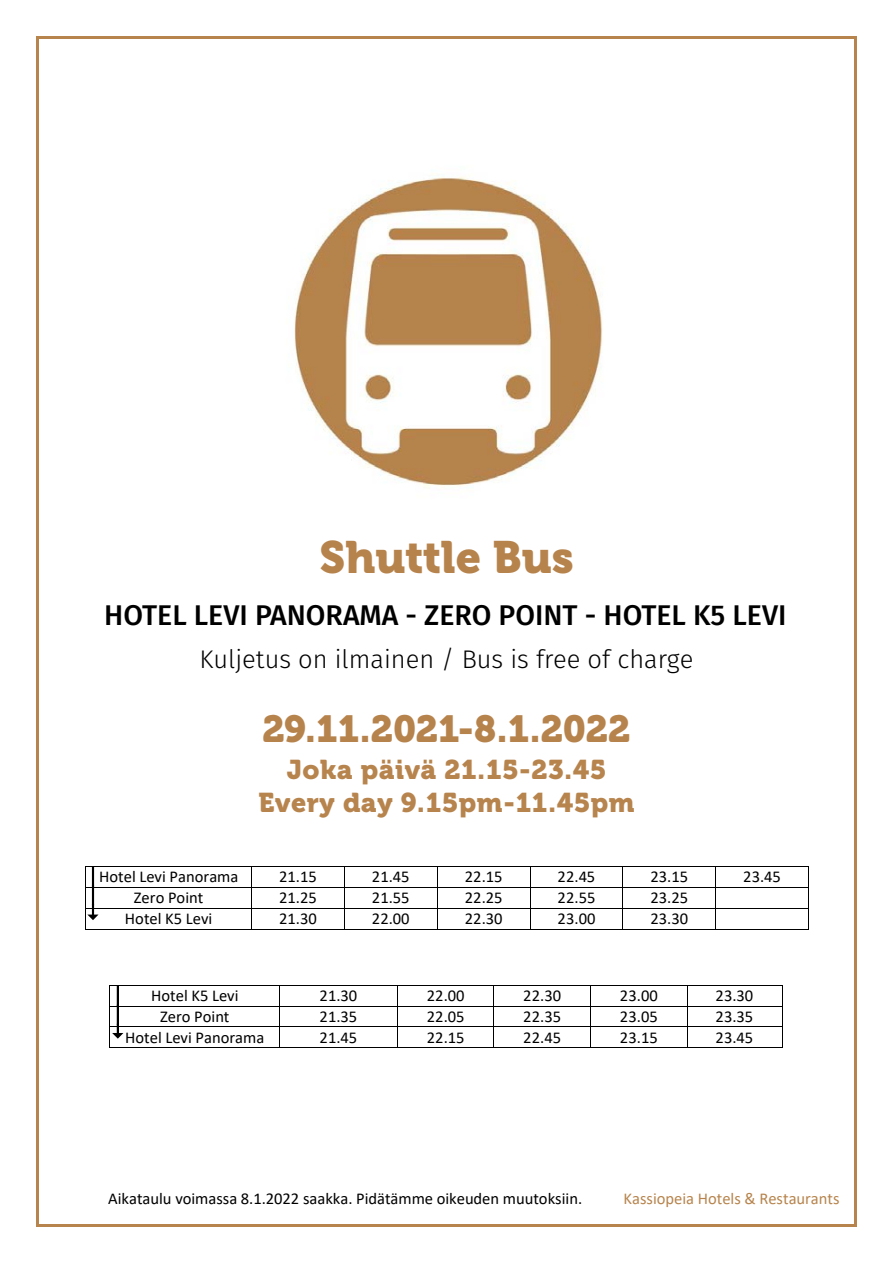
<style>
.page{position:relative;width:893px;height:1263px;background:#fff}
.page>*{position:absolute;margin:0;border:0;box-sizing:border-box;transform-origin:0 0}
.t1{font:45px "Museo 900";color:#b7834c}
.t2{font:37.5px "Museo 900";letter-spacing:-.005em;color:#b7834c}
.t3{font:500 28.5px "Fira Sans";color:#000}
.t4{font:27px/33.5px "Museo 900";letter-spacing:.02em;color:#b7844d;text-align:center}
.t5{font:300 25.5px "Fira Sans";color:#000}
.t6{font:16.5px/20.9px "Calibri";color:#000;text-align:justify}
.t7{font:16.5px "Calibri";color:#b7844d}
</style>
<div class="page">
<hr style="left:86px;top:866px;width:165px;height:1px;background:#000">
<hr style="left:252px;top:866px;width:92px;height:1px;background:#000">
<hr style="left:345px;top:866px;width:92px;height:1px;background:#000">
<hr style="left:438px;top:866px;width:92px;height:1px;background:#000">
<hr style="left:530px;top:866px;width:92px;height:1px;background:#000">
<hr style="left:623px;top:866px;width:92px;height:1px;background:#000">
<hr style="left:86px;top:887px;width:165px;height:1px;background:#000">
<hr style="left:252px;top:887px;width:92px;height:1px;background:#000">
<hr style="left:345px;top:887px;width:92px;height:1px;background:#000">
<hr style="left:438px;top:887px;width:92px;height:1px;background:#000">
<hr style="left:530px;top:887px;width:92px;height:1px;background:#000">
<hr style="left:623px;top:887px;width:92px;height:1px;background:#000">
<hr style="left:86px;top:908px;width:165px;height:1px;background:#000">
<hr style="left:252px;top:908px;width:92px;height:1px;background:#000">
<hr style="left:345px;top:908px;width:92px;height:1px;background:#000">
<hr style="left:438px;top:908px;width:92px;height:1px;background:#000">
<hr style="left:530px;top:908px;width:92px;height:1px;background:#000">
<hr style="left:623px;top:908px;width:92px;height:1px;background:#000">
<hr style="left:86px;top:929px;width:165px;height:1px;background:#000">
<svg style="left:251px;top:866px;width:1px;height:64px"></svg>
<hr style="left:252px;top:929px;width:92px;height:1px;background:#000">
<svg style="left:344px;top:866px;width:1px;height:64px"></svg>
<hr style="left:345px;top:929px;width:92px;height:1px;background:#000">
<svg style="left:437px;top:866px;width:1px;height:64px"></svg>
<hr style="left:438px;top:929px;width:92px;height:1px;background:#000">
<svg style="left:530px;top:867px;width:1px;height:62px"></svg>
<hr style="left:530px;top:929px;width:92px;height:1px;background:#000">
<svg style="left:622px;top:866px;width:1px;height:64px"></svg>
<hr style="left:623px;top:929px;width:92px;height:1px;background:#000">
<svg style="left:715px;top:866px;width:1px;height:64px"></svg>
<hr style="left:110px;top:985px;width:169px;height:1px;background:#000">
<hr style="left:280px;top:985px;width:117px;height:1px;background:#000">
<hr style="left:398px;top:985px;width:95px;height:1px;background:#000">
<hr style="left:494px;top:985px;width:96px;height:1px;background:#000">
<hr style="left:591px;top:985px;width:96px;height:1px;background:#000">
<hr style="left:110px;top:1006px;width:169px;height:1px;background:#000">
<hr style="left:280px;top:1006px;width:117px;height:1px;background:#000">
<hr style="left:398px;top:1006px;width:95px;height:1px;background:#000">
<hr style="left:494px;top:1006px;width:96px;height:1px;background:#000">
<hr style="left:591px;top:1006px;width:96px;height:1px;background:#000">
<hr style="left:110px;top:1027px;width:169px;height:1px;background:#000">
<hr style="left:280px;top:1027px;width:117px;height:1px;background:#000">
<hr style="left:398px;top:1027px;width:95px;height:1px;background:#000">
<hr style="left:494px;top:1027px;width:96px;height:1px;background:#000">
<hr style="left:591px;top:1027px;width:96px;height:1px;background:#000">
<hr style="left:110px;top:1047px;width:169px;height:1px;background:#000">
<svg style="left:279px;top:985px;width:1px;height:63px"></svg>
<hr style="left:280px;top:1047px;width:117px;height:1px;background:#000">
<svg style="left:397px;top:985px;width:1px;height:63px"></svg>
<hr style="left:398px;top:1047px;width:95px;height:1px;background:#000">
<svg style="left:493px;top:985px;width:1px;height:63px"></svg>
<hr style="left:494px;top:1047px;width:96px;height:1px;background:#000">
<svg style="left:590px;top:985px;width:1px;height:63px"></svg>
<hr style="left:591px;top:1047px;width:96px;height:1px;background:#000">
<svg style="left:687px;top:986px;width:1px;height:61px"></svg>
<img style="left:294px;top:173px;width:309px;height:316px">
<hr style="left:38px;top:36px;width:817px;height:2px;background:#b7844d">
<hr style="left:36px;top:38px;width:2px;height:1187px;background:#b7844d">
<hr style="left:855px;top:38px;width:2px;height:1187px;background:#b7844d">
<hr style="left:38px;top:1225px;width:817px;height:2px;background:#b7844d">
<hr style="left:686px;top:985px;width:96px;height:1px;background:#000">
<hr style="left:686px;top:1006px;width:96px;height:1px;background:#000">
<hr style="left:686px;top:1027px;width:96px;height:1px;background:#000">
<hr style="left:686px;top:1047px;width:96px;height:1px;background:#000">
<svg style="left:782px;top:985px;width:1px;height:63px"></svg>
<hr style="left:716px;top:866px;width:92px;height:1px;background:#000">
<hr style="left:716px;top:887px;width:92px;height:1px;background:#000">
<hr style="left:716px;top:908px;width:92px;height:1px;background:#000">
<hr style="left:716px;top:929px;width:92px;height:1px;background:#000">
<svg style="left:808px;top:866px;width:1px;height:64px"></svg>
<svg style="left:110px;top:986px;width:13px;height:53px"></svg>
<svg style="left:87px;top:867px;width:12px;height:53px"></svg>
<h1 class="t1" style="left:320px;top:531px;width:256px">Shuttle Bus</h1>
<h3 class="t3" style="left:104px;top:592px;width:684px">HOTEL LEVI PANORAMA - ZERO POINT - HOTEL K5 LEVI</h3>
<h3 class="t5" style="left:200px;top:641px;width:495px">Kuljetus on ilmainen / Bus is free of charge</h3>
<h2 class="t2" style="left:263px;top:708px;width:369px">29.11.2021-8.1.2022</h2>
<h3 class="t4" style="left:259px;top:753px;width:377px">Joka päivä 21.15-23.45<br>Every day 9.15pm-11.45pm</h3>
<p class="t6" style="left:99px;top:866px;width:141px">Hotel Levi Panorama</p>
<p class="t6" style="left:279px;top:866px;width:39px">21.15</p>
<p class="t6" style="left:372px;top:866px;width:39px">21.45</p>
<p class="t6" style="left:465px;top:866px;width:39px">22.15</p>
<p class="t6" style="left:558px;top:866px;width:39px">22.45</p>
<p class="t6" style="left:650px;top:866px;width:39px">23.15</p>
<p class="t6" style="left:134px;top:887px;width:71px">Zero Point</p>
<p class="t6" style="left:279px;top:887px;width:39px">21.25</p>
<p class="t6" style="left:372px;top:887px;width:39px">21.55</p>
<p class="t6" style="left:465px;top:887px;width:39px">22.25</p>
<p class="t6" style="left:558px;top:887px;width:39px">22.55</p>
<p class="t6" style="left:650px;top:887px;width:39px">23.25</p>
<p class="t6" style="left:125px;top:908px;width:89px">Hotel K5 Levi</p>
<p class="t6" style="left:279px;top:908px;width:39px">21.30</p>
<p class="t6" style="left:372px;top:908px;width:39px">22.00</p>
<p class="t6" style="left:465px;top:908px;width:39px">22.30</p>
<p class="t6" style="left:558px;top:908px;width:39px">23.00</p>
<p class="t6" style="left:650px;top:908px;width:39px">23.30</p>
<p class="t6" style="left:151px;top:985px;width:89px">Hotel K5 Levi</p>
<p class="t6" style="left:320px;top:985px;width:39px">21.30</p>
<p class="t6" style="left:427px;top:985px;width:39px">22.00</p>
<p class="t6" style="left:523px;top:985px;width:39px">22.30</p>
<p class="t6" style="left:620px;top:985px;width:39px">23.00</p>
<p class="t6" style="left:160px;top:1006px;width:71px">Zero Point</p>
<p class="t6" style="left:320px;top:1006px;width:39px">21.35</p>
<p class="t6" style="left:427px;top:1006px;width:39px">22.05</p>
<p class="t6" style="left:523px;top:1006px;width:39px">22.35</p>
<p class="t6" style="left:620px;top:1006px;width:39px">23.05</p>
<p class="t6" style="left:125px;top:1027px;width:141px">Hotel Levi Panorama</p>
<p class="t6" style="left:320px;top:1027px;width:39px">21.45</p>
<p class="t6" style="left:427px;top:1027px;width:39px">22.15</p>
<p class="t6" style="left:523px;top:1027px;width:39px">22.45</p>
<p class="t6" style="left:620px;top:1027px;width:39px">23.15</p>
<p class="t6" style="left:743px;top:866px;width:39px">23.45</p>
<p class="t6" style="left:716px;top:985px;width:39px">23.30<br>23.35<br>23.45</p>
<p class="t6" style="left:108px;top:1188px;width:475px">Aikataulu voimassa 8.1.2022 saakka. Pidätämme oikeuden muutoksiin.</p>
<p class="t7" style="left:624px;top:1187px;width:217px">Kassiopeia Hotels &amp; Restaurants</p>
</div>
